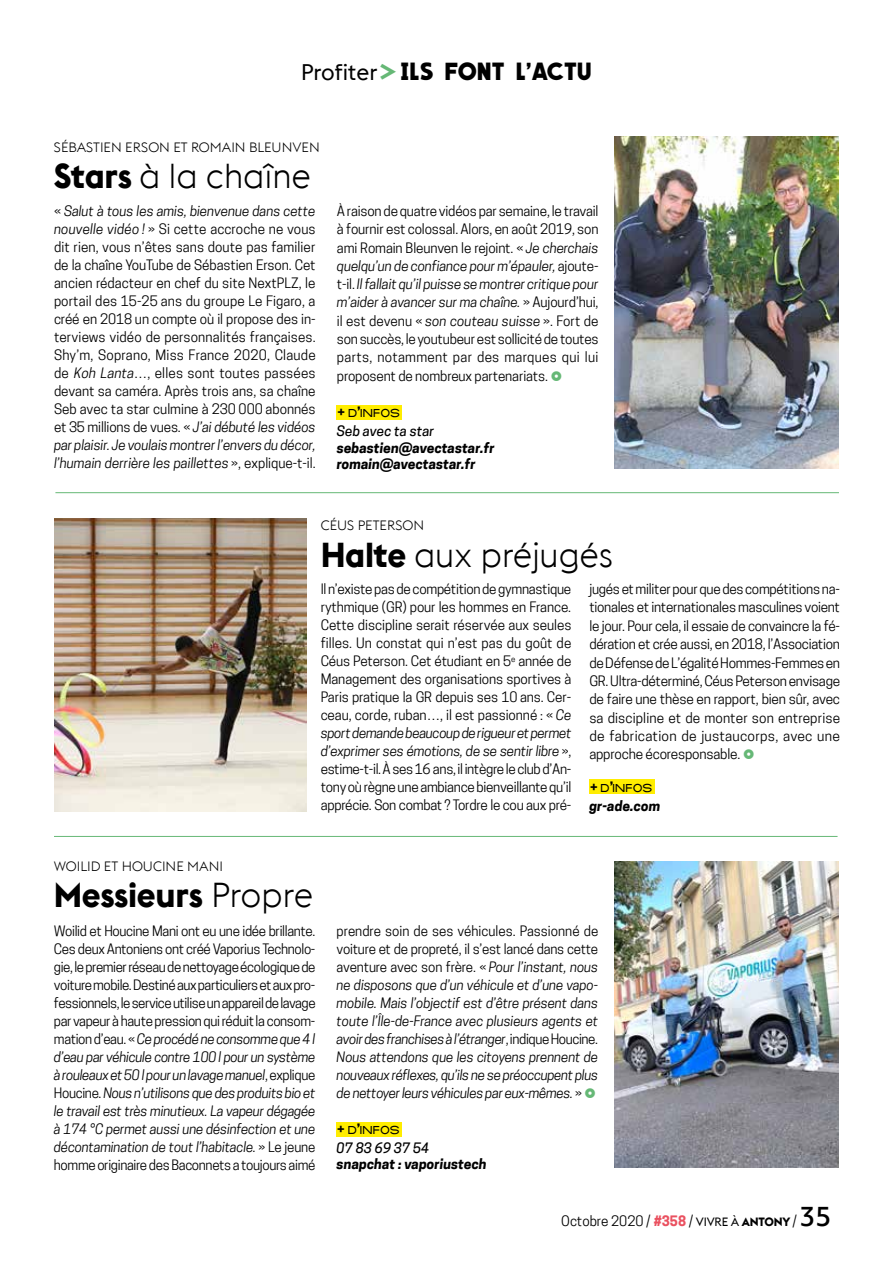
<style>
.page{position:relative;width:893px;height:1263px;background:#fff}
.page>*{position:absolute;margin:0;border:0;box-sizing:border-box;transform-origin:0 0}
.t1{font:300 34.5px "Euclid Flex";letter-spacing:-.01em;color:#000}
.t2{font:700 34.5px "Euclid Flex";letter-spacing:-.01em;color:#000}
.t3{font:300 24px "QUARTZO";letter-spacing:.03em;color:#000}
.t4{font:14.7px "Radiometry";color:#000}
.t5{font:13.5px/18px "Cooper Hewitt";letter-spacing:-.015em;color:#000;text-align:justify}
.t6{font:italic 13.5px/18px "Cooper Hewitt";letter-spacing:-.025em;color:#000;text-align:justify}
.t7{font:italic 700 13.5px/16.5px "Cooper Hewitt";letter-spacing:.005em;color:#000}
.t8{font:300 13.5px "Euclid Flex";color:#000}
.t9{font:italic 500 13.5px "Cooper Hewitt";letter-spacing:.005em;color:#000}
.s1{font-family:"Euclid Flex";font-weight:400;font-size:22.5px}
.s2{font-weight:700;font-size:22.5px;color:#66b876}
.s3{font-weight:700}
.s4{font-style:italic}
.s5{font-family:"Euclid Flex";font-weight:700}
.s6{font-family:"QUARTZO";font-weight:700}
.s7{font-weight:300}
.s8{font-style:normal}
.s9{font-weight:700;color:#ea5160}
.s10{font-family:"Euclid Flex";font-size:12px}
.s11{font-family:"Euclid Flex";font-weight:700;font-size:12px}
.s12{font-family:"Objektiv Mk 1";font-weight:500;font-size:25.5px}
</style>
<div class="page">
<div style="left:337px;top:405px;width:65px;height:15px;background:#ffed00"></div>
<div style="left:337px;top:1122px;width:65px;height:15px;background:#ffed00"></div>
<div style="left:589px;top:780px;width:65px;height:14px;background:#ffed00"></div>
<img style="left:614px;top:136px;width:225px;height:333px">
<hr style="left:54px;top:836px;width:783px;height:1px;background:#66b876">
<img style="left:54px;top:519px;width:252px;height:293px">
<hr style="left:55px;top:492px;width:784px;height:1px;background:#66b876">
<img style="left:614px;top:861px;width:225px;height:307px">
<h2 class="t3" style="left:301px;top:55px;width:292px"><span class="s1">Profiter</span><span class="s2">&gt;</span> ILS FONT L’ACTU</h2>
<p class="t8" style="left:54px;top:139px;width:267px">SÉBASTIEN ERSON ET ROMAIN BLEUNVEN</p>
<h1 class="t1" style="left:54px;top:156px;width:259px"><span class="s3">Stars</span> à la chaîne</h1>
<p class="t5" style="left:54px;top:202px;width:263px">« <span class="s4">Salut à tous les amis, bienvenue dans cette nouvelle vidéo !</span> » Si cette accroche ne vous dit rien, vous n’êtes sans doute pas familier de la chaîne YouTube de Sébastien Erson. Cet ancien rédacteur en chef du site NextPLZ, le portail des 15-25 ans du groupe Le Figaro, a créé en 2018 un compte où il propose des in&shy;terviews vidéo de personnalités françaises.<br>Shy’m, Soprano, Miss France 2020, Claude de <span class="s4">Koh Lanta</span>…, elles sont toutes passées devant sa caméra. Après trois ans, sa chaîne Seb avec ta star culmine à 230 000 abonnés et 35 millions de vues. « <span class="s4">J’ai débuté les vidéos par plaisir. Je voulais montrer l’envers du décor, l’humain derrière les paillettes</span> », explique-t-il.</p>
<p class="t5" style="left:337px;top:202px;width:263px">À raison de quatre vidéos par semaine, le travail à fournir est colossal. Alors, en août 2019, son ami Romain Bleunven le rejoint. « <span class="s4">Je cherchais quelqu’un de confiance pour m’épauler,</span> ajoute&shy;t-il. <span class="s4">Il fallait qu’il puisse se montrer critique pour m’aider à avancer sur ma chaîne.</span> » Aujourd’hui, il est devenu « <span class="s4">son couteau suisse</span> ». Fort de son succès, le youtubeur est sollicité de toutes parts, notamment par des marques qui lui proposent de nombreux partenariats.</p>
<p class="t4" style="left:337px;top:406px;width:64px"><span class="s5">+</span> D<span class="s6">'</span>INFOS</p>
<p class="t9" style="left:337px;top:423px;width:99px">Seb avec ta star</p>
<p class="t7" style="left:337px;top:439px;width:159px">sebastien@avectastar.fr romain@avectastar.fr</p>
<p class="t8" style="left:321px;top:517px;width:105px">CÉUS PETERSON</p>
<h1 class="t1" style="left:321px;top:535px;width:294px"><span class="s3">Halte</span> aux préjugés</h1>
<p class="t5" style="left:321px;top:580px;width:252px">Il n’existe pas de compétition de gymnastique rythmique (GR) pour les hommes en France.<br>Cette discipline serait réservée aux seules filles. Un constat qui n’est pas du goût de Céus Peterson. Cet étudiant en 5<sup>e</sup> année de Management des organisations sportives à Paris pratique la GR depuis ses 10 ans. Cer&shy;ceau, corde, ruban…, il est passionné : « <span class="s4">Ce sport demande beaucoup de rigueur et permet d’exprimer ses émotions, de se sentir libre</span> », estime-t-il. À ses 16 ans, il intègre le club d’An&shy;tony où règne une ambiance bienveillante qu’il apprécie. Son combat ? Tordre le cou aux pré-</p>
<p class="t5" style="left:589px;top:580px;width:252px;line-height:18.5px">jugés et militer pour que des compétitions na&shy;tionales et internationales masculines voient le jour. Pour cela, il essaie de convaincre la fé&shy;dération et crée aussi, en 2018, l’Association de Défense de L’égalité Hommes-Femmes en GR. Ultra-déterminé, Céus Peterson envisage de faire une thèse en rapport, bien sûr, avec sa discipline et de monter son entreprise de fabrication de justaucorps, avec une approche écoresponsable.</p>
<p class="t4" style="left:589px;top:781px;width:64px"><span class="s5">+</span> D<span class="s6">'</span>INFOS</p>
<p class="t7" style="left:589px;top:797px;width:72px">gr-ade.com</p>
<p class="t8" style="left:54px;top:859px;width:171px">WOILID ET HOUCINE MANI</p>
<h1 class="t2" style="left:54px;top:875px;width:261px">Messieurs <span class="s7">Propre</span></h1>
<p class="t5" style="left:54px;top:922px;width:263px">Woilid et Houcine Mani ont eu une idée brillante.<br>Ces deux Antoniens ont créé Vaporius Technolo&shy;gie, le premier réseau de nettoyage écologique de voiture mobile. Destiné aux particuliers et aux pro&shy;fessionnels, le service utilise un appareil de lavage par vapeur à haute pression qui réduit la consom&shy;mation d’eau. « <span class="s4">Ce procédé ne consomme que 4 l d’eau par véhicule contre 100 l pour un système à rouleaux et 50 l pour un lavage manuel</span>, explique Houcine. <span class="s4">Nous n’utilisons que des produits bio et le travail est très minutieux. La vapeur dégagée à 174 °C permet aussi une désinfection et une décontamination de tout l’habitacle.</span> » Le jeune homme originaire des Baconnets a toujours aimé</p>
<p class="t6" style="left:337px;top:922px;width:263px"><span class="s8">prendre soin de ses véhicules. Passionné de voiture et de propreté, il s’est lancé dans cette aventure avec son frère. «</span> Pour l’instant, nous ne disposons que d’un véhicule et d’une vapo&shy;mobile. Mais l’objectif est d’être présent dans toute l’Île-de-France avec plusieurs agents et avoir des franchises à l’étranger<span class="s8">, indique Houcine.<br></span>Nous attendons que les citoyens prennent de nouveaux réflexes, qu’ils ne se préoccupent plus de nettoyer leurs véhicules par eux-mêmes. <span class="s8">»</span></p>
<p class="t4" style="left:337px;top:1123px;width:64px"><span class="s5">+</span> D<span class="s6">'</span>INFOS</p>
<p class="t9" style="left:337px;top:1140px;width:94px">07 83 69 37 54</p>
<p class="t7" style="left:337px;top:1156px;width:152px">snapchat : vaporiustech</p>
<p class="t5" style="left:561px;top:1212px;width:271px">Octobre 2020 / <span class="s9">#358</span> / <span class="s10">VIVRE À</span> <span class="s11">ANTONY</span> / <span class="s12">35</span></p>
</div>
